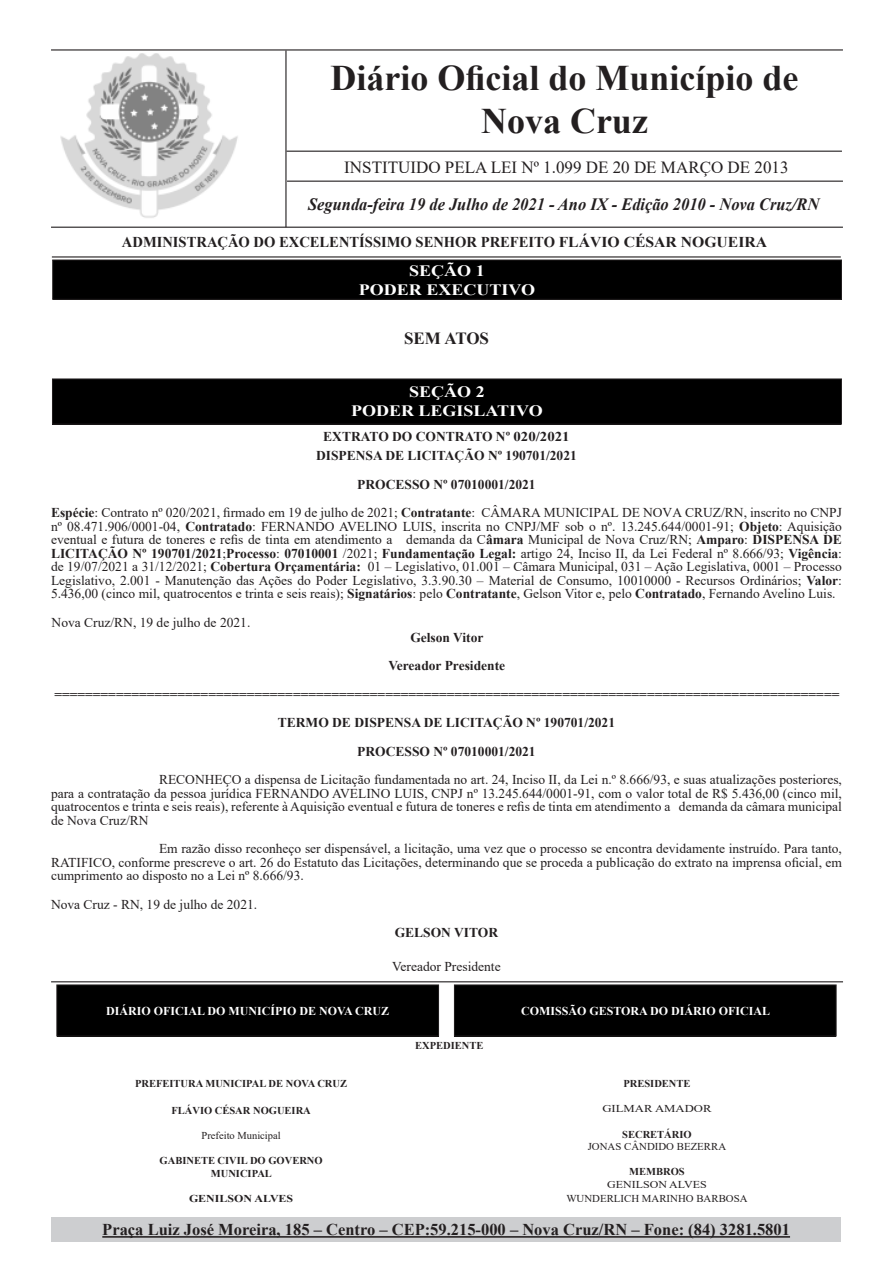
<style>
.page{position:relative;width:893px;height:1263px;background:#fff}
.page>*{position:absolute;margin:0;border:0;box-sizing:border-box;transform-origin:0 0}
.t1{font:700 36px/43.2px "Times New Roman";color:#231f20;text-align:center}
.t2{font:italic 700 17.25px "Times New Roman";color:#231f20;scale:.95 1}
.t3{font:16.95px "Times New Roman";color:#231f20}
.t4{font:700 16.95px "Times New Roman";color:#231f20}
.t5{font:700 16.5px "Times New Roman";color:#231f20}
.t6{font:700 15.75px "Times New Roman";color:#fff;scale:1.14 1}
.t7{font:700 15px "Times New Roman";color:#231f20}
.No_Spacing{font:13.5px/13.5px "Times New Roman";color:#231f20;text-align:justify}
.No_Spacing-2{font:700 13.5px "Times New Roman";color:#231f20}
.t8{font:700 12px "Times New Roman";color:#fff}
.t9{font:700 10.5px/12.6px "Times New Roman";color:#231f20;text-align:center}
.t10{font:10.5px "Times New Roman";color:#231f20}
.t11{font:700 10.5px "Times New Roman";color:#231f20;scale:1.14 1}
.t12{font:10.5px "Times New Roman";color:#231f20;scale:1.14 1}
.t13{font:10.5px "Times New Roman";color:#231f20;scale:1.21 1}
.s1{font-weight:700}
</style>
<div class="page">
<img style="left:54px;top:53px;width:231px;height:174px">
<hr style="left:51px;top:49px;width:792px;height:2px;background:#231f20">
<hr style="left:51px;top:227px;width:792px;height:1px;background:#231f20">
<hr style="left:52px;top:256px;width:789px;height:1px;background:#231f20">
<hr style="left:285px;top:51px;width:2px;height:176px;background:#231f20">
<hr style="left:287px;top:151px;width:555px;height:1px;background:#231f20">
<hr style="left:287px;top:181px;width:556px;height:1px;background:#231f20">
<div style="left:51px;top:1217px;width:790px;height:25px;background:#cdced0"></div>
<hr style="left:102px;top:1236px;width:688px;height:2px;background:#231f20">
<div style="left:53px;top:260px;width:788px;height:39px;background:#000"></div>
<div style="left:52px;top:259px;width:790px;height:41px;border:1px solid #231f20"></div>
<div style="left:52px;top:379px;width:789px;height:45px;background:#000"></div>
<div style="left:52px;top:378px;width:790px;height:47px;border:1px solid #231f20"></div>
<div style="left:57px;top:985px;width:382px;height:51px;background:#000"></div>
<div style="left:56px;top:984px;width:383px;height:52px;border:1px solid #231f20"></div>
<hr style="left:51px;top:981px;width:792px;height:1px;background:#231f20">
<div style="left:454px;top:985px;width:382px;height:51px;background:#000"></div>
<div style="left:454px;top:984px;width:383px;height:52px;border:1px solid #231f20"></div>
<p class="t1" style="left:330px;top:55px;width:470px">Diário Oficial do Município de<br>Nova Cruz</p>
<p class="t3" style="left:344px;top:155px;width:446px">INSTITUIDO PELA LEI Nº 1.099 DE 20 DE MARÇO DE 2013</p>
<p class="t2" style="left:308px;top:192px;width:540px">Segunda-feira 19 de Julho de 2021 - Ano IX - Edição 2010 - Nova Cruz/RN</p>
<p class="t7" style="left:122px;top:231px;width:647px">ADMINISTRAÇÃO DO EXCELENTÍSSIMO SENHOR PREFEITO FLÁVIO CÉSAR NOGUEIRA</p>
<p class="t6" style="left:409px;top:259px;width:68px">SEÇÃO 1</p>
<p class="t6" style="left:359px;top:278px;width:156px">PODER EXECUTIVO</p>
<p class="t4" style="left:404px;top:326px;width:86px">SEM ATOS</p>
<p class="t6" style="left:409px;top:381px;width:68px">SEÇÃO 2</p>
<p class="t6" style="left:351px;top:400px;width:170px">PODER LEGISLATIVO</p>
<p class="No_Spacing-2" style="left:323px;top:426px;width:248px">EXTRATO DO CONTRATO Nº 020/2021</p>
<p class="No_Spacing-2" style="left:316px;top:446px;width:262px">DISPENSA DE LICITAÇÃO Nº 190701/2021</p>
<p class="No_Spacing-2" style="left:357px;top:474px;width:180px">PROCESSO Nº 07010001/2021</p>
<p class="No_Spacing" style="left:51px;top:506px;width:792px"><span class="s1">Espécie</span>: Contrato nº 020/2021, firmado em 19 de julho de 2021; <span class="s1">Contratante</span>: CÂMARA MUNICIPAL DE NOVA CRUZ/RN, inscrito no CNPJ nº 08.471.906/0001-04, <span class="s1">Contratado</span>: FERNANDO AVELINO LUIS, inscrita no CNPJ/MF sob o nº. 13.245.644/0001-91; <span class="s1">Objeto</span>: Aquisição eventual e futura de toneres e refis de tinta em atendimento a demanda da C<span class="s1">âmara</span> Municipal de Nova Cruz/RN; <span class="s1">Amparo</span>: <span class="s1">DISPENSA DE LICITAÇÃO Nº 190701/2021</span>;<span class="s1">Processo</span>: <span class="s1">07010001</span> /2021; <span class="s1">Fundamentação Legal:</span> artigo 24, Inciso II, da Lei Federal nº 8.666/93; <span class="s1">Vigência</span>: de 19/07/2021 a 31/12/2021; <span class="s1">Cobertura Orçamentária:</span> 01 – Legislativo, 01.001 – Câmara Municipal, 031 – Ação Legislativa, 0001 – Processo Legislativo, 2.001 - Manutenção das Ações do Poder Legislativo, 3.3.90.30 – Material de Consumo, 10010000 - Recursos Ordinários; <span class="s1">Valor</span>:<br>5.436,00 (cinco mil, quatrocentos e trinta e seis reais); <span class="s1">Signatários</span>: pelo <span class="s1">Contratante</span>, Gelson Vitor e, pelo <span class="s1">Contratado</span>, Fernando Avelino Luis.</p>
<p class="No_Spacing" style="left:52px;top:615px;width:200px">Nova Cruz/RN, 19 de julho de 2021.</p>
<p class="No_Spacing-2" style="left:410px;top:627px;width:75px">Gelson Vitor</p>
<p class="No_Spacing-2" style="left:388px;top:656px;width:118px">Vereador Presidente</p>
<p class="No_Spacing-2" style="left:54px;top:684px;width:786px">======================================================================================================</p>
<p class="No_Spacing-2" style="left:278px;top:713px;width:339px">TERMO DE DISPENSA DE LICITAÇÃO Nº 190701/2021</p>
<p class="No_Spacing-2" style="left:357px;top:741px;width:180px">PROCESSO Nº 07010001/2021</p>
<p class="No_Spacing" style="left:51px;top:773px;width:792px;text-indent:108px">RECONHEÇO a dispensa de Licitação fundamentada no art. 24, Inciso II, da Lei n.º 8.666/93, e suas atualizações posteriores, para a contratação da pessoa jurídica FERNANDO AVELINO LUIS, CNPJ nº 13.245.644/0001-91, com o valor total de R$ 5.436,00 (cinco mil, quatrocentos e trinta e seis reais), referente à Aquisição eventual e futura de toneres e refis de tinta em atendimento a demanda da câmara municipal de Nova Cruz/RN</p>
<p class="No_Spacing" style="left:51px;top:842px;width:792px;text-indent:108px">Em razão disso reconheço ser dispensável, a licitação, uma vez que o processo se encontra devidamente instruído. Para tanto, RATIFICO, conforme prescreve o art. 26 do Estatuto das Licitações, determinando que se proceda a publicação do extrato na imprensa oficial, em cumprimento ao disposto no a Lei nº 8.666/93.</p>
<p class="No_Spacing" style="left:51px;top:897px;width:208px">Nova Cruz - RN, 19 de julho de 2021.</p>
<p class="No_Spacing-2" style="left:395px;top:923px;width:105px">GELSON VITOR</p>
<p class="No_Spacing" style="left:392px;top:959px;width:110px">Vereador Presidente</p>
<p class="t8" style="left:106px;top:1002px;width:285px">DIÁRIO OFICIAL DO MUNICÍPIO DE NOVA CRUZ</p>
<p class="t8" style="left:521px;top:1002px;width:251px">COMISSÃO GESTORA DO DIÁRIO OFICIAL</p>
<p class="t9" style="left:415px;top:1039px;width:70px">EXPEDIENTE</p>
<p class="t9" style="left:135px;top:1077px;width:213px">PREFEITURA MUNICIPAL DE NOVA CRUZ</p>
<p class="t9" style="left:171px;top:1104px;width:141px">FLÁVIO CÉSAR NOGUEIRA</p>
<p class="t10" style="left:202px;top:1128px;width:81px">Prefeito Municipal</p>
<p class="t9" style="left:160px;top:1154px;width:165px">GABINETE CIVIL DO GOVERNO<br>MUNICIPAL</p>
<p class="t11" style="left:189px;top:1191px;width:93px">GENILSON ALVES</p>
<p class="t9" style="left:623px;top:1077px;width:69px">PRESIDENTE</p>
<p class="t13" style="left:602px;top:1101px;width:92px">GILMAR AMADOR</p>
<p class="t9" style="left:622px;top:1127px;width:71px">SECRETÁRIO</p>
<p class="t10" style="left:588px;top:1139px;width:140px">JONAS CÂNDIDO BEZERRA</p>
<p class="t9" style="left:629px;top:1165px;width:57px">MEMBROS</p>
<p class="t12" style="left:607px;top:1177px;width:89px">GENILSON ALVES</p>
<p class="t10" style="left:566px;top:1191px;width:183px">WUNDERLICH MARINHO BARBOSA</p>
<p class="t5" style="left:102px;top:1218px;width:689px">Praça Luiz José Moreira, 185 – Centro – CEP:59.215-000 – Nova Cruz/RN – Fone: (84) 3281.5801</p>
</div>
